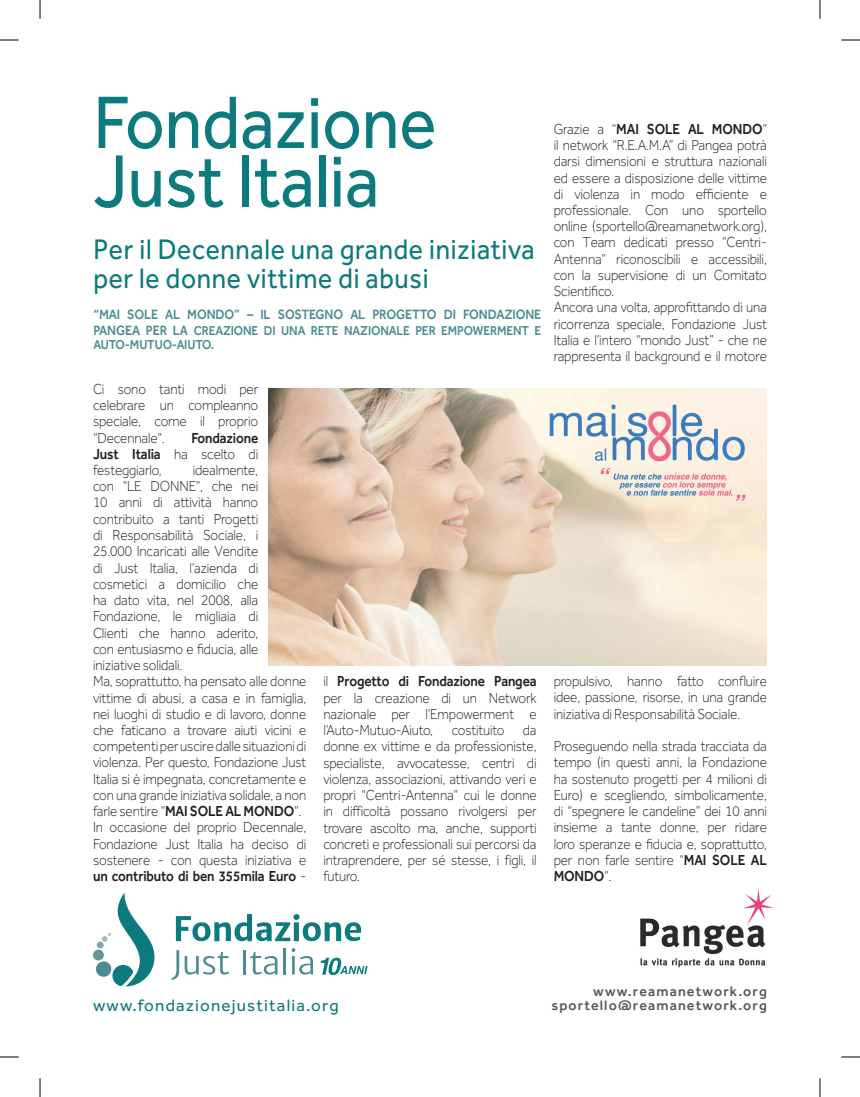
<style>
.page{position:relative;width:860px;height:1097px;background:#fff}
.page>*{position:absolute;margin:0;border:0;box-sizing:border-box;transform-origin:0 0}
.t1{font:76.75px/58.6px "Effra";color:#0d7a7d;scale:.9 1}
.t2{font:29.25px/29.2px "Effra";letter-spacing:.025em;color:#0d7a7d;scale:.9 1}
.t3{font:17px "Effra";letter-spacing:.07em;color:#0d7a7d}
.t4{font:300 15px/16.2px "Effra";letter-spacing:-.01em;color:#231f20;text-align:justify;scale:.9 1}
.t5{font:500 14.25px/14.2px "Effra";letter-spacing:.08em;color:#57585a;text-align:right}
.t6{font:500 14px "Effra";letter-spacing:-.01em;color:#4a8c91;scale:.9 1}
.t7{font:500 13.38px/14.8px "Effra";letter-spacing:-.01em;color:#4a8c91;scale:.9 1}
.s1{font-size:14px}
.s2{font-weight:500}
</style>
<div class="page">
<svg style="left:176px;top:914px;width:185px;height:27px"></svg>
<svg style="left:171px;top:950px;width:8px;height:30px"></svg>
<svg style="left:185px;top:952px;width:44px;height:23px"></svg>
<hr style="left:243px;top:950px;width:3px;height:24px;background:#4a8c91">
<svg style="left:250px;top:952px;width:27px;height:23px"></svg>
<hr style="left:283px;top:948px;width:3px;height:26px;background:#4a8c91">
<svg style="left:291px;top:948px;width:22px;height:27px"></svg>
<div style="left:96px;top:961px;width:15px;height:16px;background:#4a8c91;border-radius:50%"></div>
<div style="left:93px;top:950px;width:11px;height:10px;background:#60969a;border-radius:50%"></div>
<div style="left:97px;top:941px;width:7px;height:7px;background:#7fa6ab;border-radius:50%"></div>
<svg style="left:102px;top:892px;width:52px;height:94px"></svg>
<svg style="left:321px;top:958px;width:46px;height:17px"></svg>
<img style="left:269px;top:388px;width:498px;height:277px">
<img style="left:640px;top:889px;width:134px;height:79px">
<svg style="left:0;top:39px;width:19px;height:2px"></svg>
<svg style="left:841px;top:39px;width:19px;height:2px"></svg>
<svg style="left:0;top:1056px;width:19px;height:2px"></svg>
<svg style="left:841px;top:1056px;width:19px;height:2px"></svg>
<svg style="left:39px;top:0;width:2px;height:19px"></svg>
<svg style="left:39px;top:1078px;width:2px;height:19px"></svg>
<svg style="left:819px;top:0;width:1px;height:19px"></svg>
<svg style="left:819px;top:1078px;width:1px;height:19px"></svg>
<h1 class="t1" style="left:93px;top:92px;width:383px">Fondazione<br>Just Italia</h1>
<h2 class="t2" style="left:93px;top:234px;width:492px">Per il Decennale una grande iniziativa per le donne vittime di abusi</h2>
<p class="t6" style="left:93px;top:306px;width:499px">“MAI SOLE AL MONDO” – IL SOSTEGNO AL PROGETTO DI FONDAZIONE</p>
<p class="t7" style="left:93px;top:322px;width:499px"><span class="s1">PANGEA PER LA</span> CREAZIONE DI UNA RETE NAZIONALE PER EMPOWERMENT E<br>AUTO-MUTUO-AIUTO.</p>
<p class="t4" style="left:93px;top:381px;width:185px">Ci sono tanti modi per celebrare un compleanno speciale, come il proprio “Decennale”.</p>
<p class="t4" style="left:93px;top:429px;width:185px;text-indent:98px"><span class="s2">Fondazione Just Italia</span> ha scelto di festeggiarlo,</p>
<p class="t4" style="left:93px;top:462px;width:238px;text-align:left;text-indent:100px">idealmente,<br>con “LE DONNE”, che nei<br>10 anni di attività hanno contribuito a tanti Progetti<br>di Responsabilità Sociale, i<br>25.000 Incaricati alle Vendite<br>di Just Italia, l’azienda di cosmetici a domicilio che<br>ha dato vita, nel 2008, alla<br>Fondazione, le migliaia di<br>Clienti che hanno aderito,<br>con entusiasmo e fiducia, alle iniziative solidali.<br>Ma, soprattutto, ha pensato alle donne vittime di abusi, a casa e in famiglia, nei luoghi di studio e di lavoro, donne che faticano a trovare aiuti vicini e competenti per uscire dalle situazioni di violenza. Per questo, Fondazione Just<br>Italia si è impegnata, concretamente e con una grande iniziativa solidale, a non farle sentire “<span class="s2">MAI SOLE AL MONDO</span>”.<br>In occasione del proprio Decennale,<br>Fondazione Just Italia ha deciso di sostenere - con questa iniziativa e <span class="s2">un contributo di ben 355mila Euro</span> -</p>
<p class="t4" style="left:323px;top:673px;width:238px">il <span class="s2">Progetto di Fondazione Pangea </span>per la creazione di un Network nazionale per l’Empowerment e l’Auto-Mutuo-Aiuto, costituito da donne ex vittime e da professioniste, specialiste, avvocatesse, centri di violenza, associazioni, attivando veri e propri “Centri-Antenna” cui le donne in difficoltà possano rivolgersi per trovare ascolto ma, anche, supporti concreti e professionali sui percorsi da intraprendere, per sé stesse, i figli, il futuro.</p>
<p class="t4" style="left:553px;top:121px;width:238px;text-align:left">Grazie a “<span class="s2">MAI SOLE AL MONDO</span>” il network “R.E.A.M.A” di Pangea potrà darsi dimensioni e struttura nazionali ed essere a disposizione delle vittime di violenza in modo efficiente e professionale. Con uno sportello online (sportello@reamanetwork.org), con Team dedicati presso “Centri-Antenna” riconoscibili e accessibili, con la supervisione di un Comitato Scientifico.<br>Ancora una volta, approfittando di una ricorrenza speciale, Fondazione Just Italia e l’intero “mondo Just” - che ne rappresenta il background e il motore</p>
<p class="t4" style="left:553px;top:673px;width:238px">propulsivo, hanno fatto confluire idee, passione, risorse, in una grande iniziativa di Responsabilità Sociale.</p>
<p class="t4" style="left:553px;top:738px;width:238px">Proseguendo nella strada tracciata da tempo (in questi anni, la Fondazione ha sostenuto progetti per 4 milioni di Euro) e scegliendo, simbolicamente, di “spegnere le candeline” dei 10 anni insieme a tante donne, per ridare loro speranze e fiducia e, soprattutto, per non farle sentire “<span class="s2">MAI SOLE AL MONDO</span>”.</p>
<p class="t3" style="left:93px;top:995px;width:247px">www.fondazionejustitalia.org</p>
<p class="t5" style="left:551px;top:984px;width:217px">www.reamanetwork.org sportello@reamanetwork.org</p>
</div>
